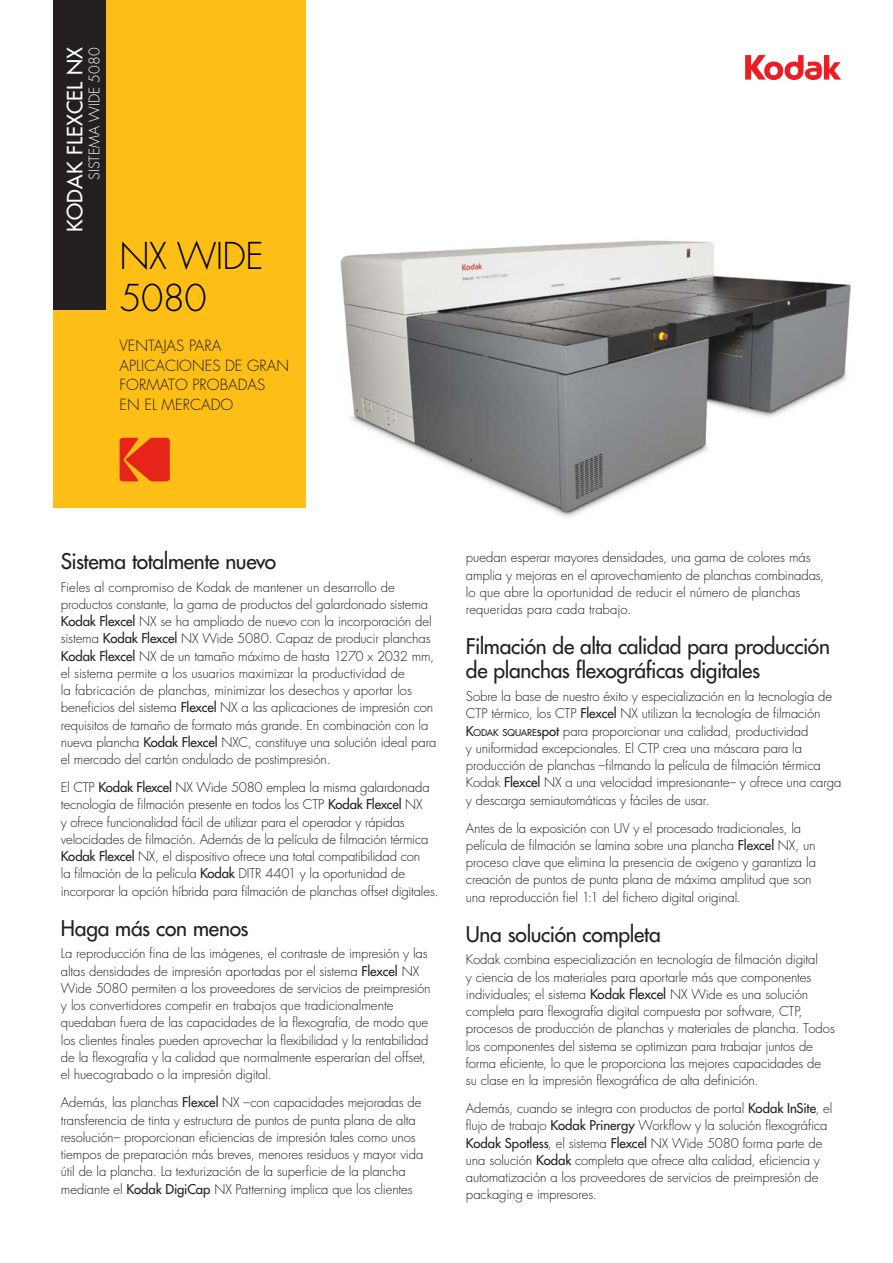
<style>
.page{position:relative;width:893px;height:1263px;background:#fff}
.page>*{position:absolute;margin:0;border:0;box-sizing:border-box;transform-origin:0 0}
.t1{font:300 36px/42px "Futura Std";letter-spacing:-.02em;color:#000}
.t2{font:500 21px/24px "Futura Std";letter-spacing:-.015em;color:#231f20}
.t3{font:500 20.55px "Futura Std";letter-spacing:.01em;color:#fff}
.t4{font:300 15px/19.5px "Futura Std";color:#231f20}
.t5{font:300 14.1px "Futura Std";color:#fff}
.t6{font:300 13.2px/17.2px "Futura Std";letter-spacing:-.01em;color:#231f20}
.s1{font-weight:500}
.s2{font-weight:500;font-size:9.15px}
.s3{font-weight:500;font-size:13.5px}
</style>
<div class="page">
<div style="left:53px;top:0;width:252px;height:508px;background:#fdbe15"></div>
<svg style="left:120px;top:438px;width:50px;height:43px;background:#ea3918"></svg>
<svg style="left:745px;top:55px;width:96px;height:25px"></svg>
<div style="left:53px;top:0;width:53px;height:310px;background:#231f20"></div>
<img style="left:340px;top:240px;width:512px;height:277px">
<h3 class="t3" style="left:62px;top:232px;width:186px;rotate:-90deg">KODAK FLEXCEL NX</h3>
<p class="t5" style="left:86px;top:180px;width:134px;rotate:-90deg">SISTEMA WIDE 5080</p>
<h1 class="t1" style="left:120px;top:236px;width:146px">NX WIDE<br>5080</h1>
<p class="t4" style="left:120px;top:336px;width:171px">VENTAJAS PARA<br>APLICACIONES DE GRAN<br>FORMATO PROBADAS<br>EN EL MERCADO</p>
<h2 class="t2" style="left:61px;top:549px;width:217px">Sistema totalmente nuevo</h2>
<p class="t6" style="left:61px;top:578px;width:377px">Fieles al compromiso de Kodak de mantener un desarrollo de productos constante, la gama de productos del galardonado sistema <span class="s1">Kodak Flexcel</span> NX se ha ampliado de nuevo con la incorporación del sistema <span class="s1">Kodak Flexcel</span> NX Wide 5080. Capaz de producir planchas <span class="s1">Kodak Flexcel</span> NX de un tamaño máximo de hasta 1270 x 2032 mm, el sistema permite a los usuarios maximizar la productividad de<br>la fabricación de planchas, minimizar los desechos y aportar los beneficios del sistema <span class="s1">Flexcel</span> NX a las aplicaciones de impresión con requisitos de tamaño de formato más grande. En combinación con la nueva plancha <span class="s1">Kodak Flexcel</span> NXC, constituye una solución ideal para el mercado del cartón ondulado de postimpresión.</p>
<p class="t6" style="left:61px;top:779px;width:379px">El CTP <span class="s1">Kodak Flexcel</span> NX Wide 5080 emplea la misma galardonada tecnología de filmación presente en todos los CTP <span class="s1">Kodak Flexcel</span> NX<br>y ofrece funcionalidad fácil de utilizar para el operador y rápidas velocidades de filmación. Además de la película de filmación térmica <span class="s1">Kodak Flexcel</span> NX, el dispositivo ofrece una total compatibilidad con<br>la filmación de la película <span class="s1">Kodak</span> DITR 4401 y la oportunidad de incorporar la opción híbrida para filmación de planchas offset digitales.</p>
<h2 class="t2" style="left:61px;top:916px;width:189px">Haga más con menos</h2>
<p class="t6" style="left:61px;top:945px;width:371px">La reproducción fina de las imágenes, el contraste de impresión y las altas densidades de impresión aportadas por el sistema <span class="s1">Flexcel</span> NX Wide 5080 permiten a los proveedores de servicios de preimpresión y los convertidores competir en trabajos que tradicionalmente quedaban fuera de las capacidades de la flexografía, de modo que los clientes finales pueden aprovechar la flexibilidad y la rentabilidad de la flexografía y la calidad que normalmente esperarían del offset, el huecograbado o la impresión digital.</p>
<p class="t6" style="left:61px;top:1094px;width:364px">Además, las planchas <span class="s1">Flexcel</span> NX –con capacidades mejoradas de transferencia de tinta y estructura de puntos de punta plana de alta resolución– proporcionan eficiencias de impresión tales como unos tiempos de preparación más breves, menores residuos y mayor vida útil de la plancha. La texturización de la superficie de la plancha mediante el <span class="s1">Kodak DigiCap</span> NX Patterning implica que los clientes</p>
<p class="t6" style="left:466px;top:549px;width:360px">puedan esperar mayores densidades, una gama de colores más amplia y mejoras en el aprovechamiento de planchas combinadas, lo que abre la oportunidad de reducir el número de planchas requeridas para cada trabajo.</p>
<h2 class="t2" style="left:466px;top:635px;width:366px">Filmación de alta calidad para producción de planchas flexográficas digitales</h2>
<p class="t6" style="left:466px;top:688px;width:377px">Sobre la base de nuestro éxito y especialización en la tecnología de CTP térmico, los CTP <span class="s1">Flexcel</span> NX utilizan la tecnología de filmación <span class="s1">K</span><span class="s2">ODAK SQUARE</span><span class="s1">spot</span> para proporcionar una calidad, productividad<br>y uniformidad excepcionales. El CTP crea una máscara para la producción de planchas –filmando la película de filmación térmica Kodak <span class="s1">Flexcel</span> NX a una velocidad impresionante– y ofrece una carga y descarga semiautomáticas y fáciles de usar.</p>
<p class="t6" style="left:466px;top:819px;width:352px">Antes de la exposición con UV y el procesado tradicionales, la película de filmación se lamina sobre una plancha <span class="s1">Flexcel</span> NX, un proceso clave que elimina la presencia de oxígeno y garantiza la creación de puntos de punta plana de máxima amplitud que son una reproducción fiel 1:1 del fichero digital original.</p>
<h2 class="t2" style="left:466px;top:922px;width:196px">Una solución completa</h2>
<p class="t6" style="left:466px;top:951px;width:370px">Kodak combina especialización en tecnología de filmación digital<br>y ciencia de los materiales para aportarle más que componentes individuales; el sistema <span class="s1">Kodak</span> <span class="s3">Flexcel</span> NX Wide es una solución completa para flexografía digital compuesta por software, CTP, procesos de producción de planchas y materiales de plancha. Todos los componentes del sistema se optimizan para trabajar juntos de forma eficiente, lo que le proporciona las mejores capacidades de su clase en la impresión flexográfica de alta definición.</p>
<p class="t6" style="left:466px;top:1100px;width:368px">Además, cuando se integra con productos de portal <span class="s1">Kodak InSite</span>, el flujo de trabajo <span class="s1">Kodak Prinergy</span> Workflow y la solución flexográfica <span class="s1">Kodak Spotless</span>, el sistema <span class="s1">Flexcel</span> NX Wide 5080 forma parte de una solución <span class="s1">Kodak</span> completa que ofrece alta calidad, eficiencia y automatización a los proveedores de servicios de preimpresión de packaging e impresores.</p>
</div>
